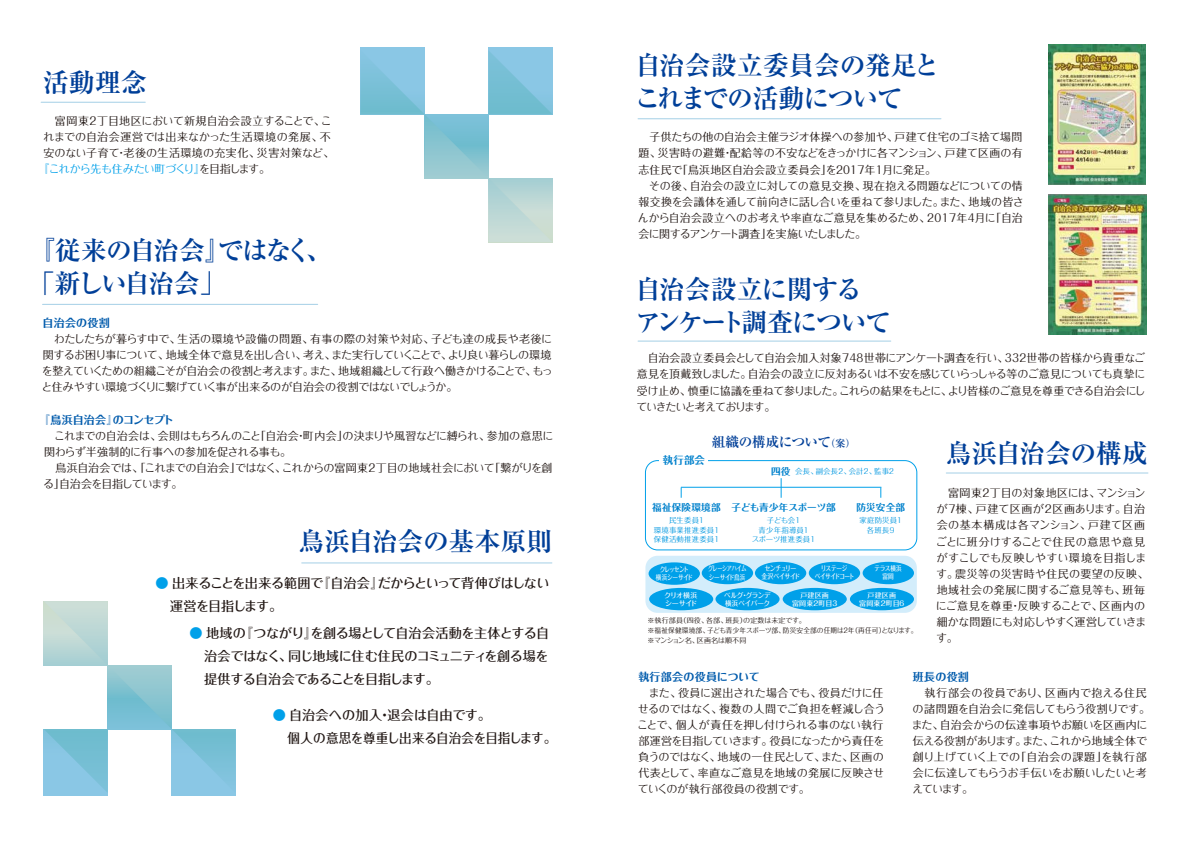
<style>
.page{position:relative;width:1191px;height:842px;background:#fff}
.page>*{position:absolute;margin:0;border:0;box-sizing:border-box;transform-origin:0 0}
.t1{font:700 26.2px/33px "Ryumin Pr 6 N";letter-spacing:-.02em;color:#003f98}
.t2{font:700 26.2px/33px "Ryumin Pr 6 N";letter-spacing:-.045em;color:#003f98}
.t3{font:700 26px/33px "Ryumin Pr 6 N";letter-spacing:-.085em;color:#003f98}
.t4{font:700 26px "Ryumin Pr 6 N";color:#003f98}
.t5{font:700 26px "Ryumin Pr 6 N";letter-spacing:-.02em;color:#003f98}
.t6{font:700 13.7px "Ryumin Pr 6 N";letter-spacing:-.03em;color:#003f98}
.t7{font:500 13.1px/22.9px "Folk Pro";letter-spacing:-.035em;color:#221815;text-align:justify}
.t8{font:500 13.1px/22.9px "Folk Pro";letter-spacing:-.01em;color:#221815}
.t9{font:11px/16px "Folk Pro";letter-spacing:-.015em;color:#221815}
.t10{font:11px/16.1px "Folk Pro";letter-spacing:.025em;color:#221815}
.t11{font:11px/16px "Folk Pro";letter-spacing:-.035em;color:#221815}
.t12{font:11px "Folk Pro";letter-spacing:.03em;color:#221815}
.t13{font:11px "Folk Pro";letter-spacing:.02em;color:#221815}
.t14{font:11px "Folk Pro";letter-spacing:-.07em;color:#00a0e9}
.t15{font:700 11px "Folk Pro";letter-spacing:.025em;color:#005bac}
.t16{font:700 11px "Folk Pro";letter-spacing:-.045em;color:#005bac}
.t17{font:700 10.4px "Folk Pro";color:#0081cc}
.t18{font:700 9.6px "Folk Pro";letter-spacing:.025em;color:#0081cc}
.t19{font:700 9.6px "Folk Pro";letter-spacing:-.015em;color:#0081cc}
.t20{font:7.4px/9.6px "Folk Pro";letter-spacing:.025em;color:#0097e0;text-align:center}
.t21{font:7.4px/9.6px "Folk Pro";letter-spacing:.005em;color:#0097e0;text-align:center}
.t22{font:7px/10px "Folk Pro";letter-spacing:.01em;color:#221815}
.t23{font:500 7px/8px "Folk Pro";letter-spacing:.025em;color:#fff;text-align:center}
.t24{font:500 7px/8px "Folk Pro";letter-spacing:-.04em;color:#fff;scale:.93 1}
.t25{font:500 7px/9px "Folk Pro";letter-spacing:-.04em;color:#fff;scale:.72 1}
.t26{font:500 7px/8px "Folk Pro";letter-spacing:-.08em;color:#fff;text-align:center;scale:.8 1}
.t27{font:500 7px/8px "Folk Pro";letter-spacing:-.06em;color:#fff;text-align:center;scale:.8 1}
.t28{font:500 7px/8px "Folk Pro";letter-spacing:-.08em;color:#fff;text-align:center;scale:.84 1}
.t29{font:500 7px/8px "Folk Pro";letter-spacing:-.04em;color:#fff}
.t30{font:500 7px/8px "Folk Pro";letter-spacing:-.04em;color:#fff;text-align:center;scale:.8 1}
.s1{color:#221815}
.s2{font-family:"Koz Go Pr 6 N";color:#00a0e9}
.s3{font-size:10px}
</style>
<div class="page">
<hr style="left:41px;top:102px;width:104px;height:1px;background:#afd5e9">
<hr style="left:43px;top:304px;width:275px;height:1px;background:#afd5e9">
<hr style="left:638px;top:118px;width:303px;height:1px;background:#afd5e9">
<hr style="left:638px;top:340px;width:252px;height:2px;background:#afd5e9">
<hr style="left:946px;top:472px;width:202px;height:2px;background:#afd5e9">
<hr style="left:302px;top:562px;width:250px;height:1px;background:#afd5e9">
<div style="left:645px;top:556px;width:271px;height:57px;background:#d3edfb;border-radius:12px"></div>
<div style="left:850px;top:588px;width:64px;height:22px;background:#00a0e9;border-radius:50%"></div>
<div style="left:782px;top:588px;width:64px;height:22px;background:#00a0e9;border-radius:50%"></div>
<div style="left:715px;top:588px;width:64px;height:22px;background:#00a0e9;border-radius:50%"></div>
<div style="left:645px;top:460px;width:272px;height:90px;border:1px solid #00a0e9;border-radius:12px"></div>
<div style="left:659px;top:457px;width:49px;height:6px;background:#fff"></div>
<img style="left:1048px;top:44px;width:97px;height:141px">
<img style="left:1048px;top:194px;width:98px;height:141px">
<div style="left:488px;top:48px;width:64px;height:66px;background:#8ac7e5"></div>
<div style="left:360px;top:48px;width:64px;height:66px;background:#8ac7e5"></div>
<svg style="left:360px;top:50px;width:192px;height:192px"></svg>
<div style="left:44px;top:729px;width:64px;height:66px;background:#8ac7e5"></div>
<div style="left:172px;top:729px;width:64px;height:66px;background:#8ac7e5"></div>
<svg style="left:44px;top:601px;width:192px;height:192px"></svg>
<div style="left:649px;top:588px;width:64px;height:22px;background:#00a0e9;border-radius:50%"></div>
<div style="left:648px;top:562px;width:52px;height:23px;background:#00a0e9;border-radius:50%"></div>
<div style="left:862px;top:562px;width:52px;height:22px;background:#00a0e9;border-radius:50%"></div>
<div style="left:808px;top:562px;width:52px;height:22px;background:#00a0e9;border-radius:50%"></div>
<div style="left:755px;top:562px;width:51px;height:22px;background:#00a0e9;border-radius:50%"></div>
<div style="left:701px;top:562px;width:52px;height:22px;background:#00a0e9;border-radius:50%"></div>
<hr style="left:681px;top:487px;width:200px;height:1px;background:#00a0e9">
<svg style="left:780px;top:478px;width:1px;height:20px"></svg>
<h2 class="t5" style="left:43px;top:61px;width:105px">活動理念</h2>
<p class="t9" style="left:43px;top:111px;width:290px">　富岡東２丁目地区において新規自治会設立することで、こ</p>
<p class="t13" style="left:43px;top:127px;width:289px">れまでの自治会運営では出来なかった生活環境の発展、不</p>
<p class="t12" style="left:43px;top:143px;width:292px">安のない子育て・老後の生活環境の充実化、災害対策など、</p>
<p class="t14" style="left:38px;top:159px;width:233px">『これから先も住みたい町づくり』<span class="s1">を目指します。</span></p>
<h2 class="t3" style="left:29px;top:232px;width:305px">『従来の自治会』ではなく、「新しい自治会」</h2>
<p class="t15" style="left:43px;top:313px;width:69px">自治会の役割</p>
<p class="t9" style="left:42px;top:329px;width:512px;text-align:justify">　わたしたちが暮らす中で、生活の環境や設備の問題、有事の際の対策や対応、子ども達の成長や老後に関するお困り事について、地域全体で意見を出し合い、考え、また実行していくことで、より良い暮らしの環境を整えていくための組織こそが自治会の役割と考えます。また、地域組織として行政へ働きかけることで、もっと住みやすい環境づくりに繋げていく事が出来るのが自治会の役割ではないでしょうか。</p>
<p class="t16" style="left:39px;top:410px;width:137px">『鳥浜自治会』のコンセプト</p>
<p class="t11" style="left:43px;top:426px;width:511px">　これまでの自治会は、会則はもちろんのこと「自治会・町内会」の決まりや風習などに縛られ、参加の意思に関わらず半強制的に行事への参加を促される事も。<br>　鳥浜自治会では、「これまでの自治会」ではなく、これからの富岡東２丁目の地域社会において「繋がりを創る」自治会を目指しています。</p>
<h2 class="t4" style="left:298px;top:521px;width:256px">鳥浜自治会の基本原則</h2>
<p class="t7" style="left:170px;top:570px;width:381px;text-indent:-15px"><span class="s2">●</span> 出来ることを出来る範囲で『自治会』だからといって背伸びはしない運営を目指します。</p>
<p class="t7" style="left:204px;top:620px;width:346px;text-indent:-15px"><span class="s2">●</span> 地域の『つながり』を創る場として自治会活動を主体とする自治会ではなく、同じ地域に住む住民のコミュニティを創る場を提供する自治会であることを目指します。</p>
<p class="t8" style="left:287px;top:702px;width:270px;text-indent:-15px"><span class="s2">●</span> 自治会への加入・退会は自由です。<br>個人の意思を尊重し出来る自治会を目指します。</p>
<h1 class="t1" style="left:635px;top:47px;width:306px">自治会設立委員会の発足とこれまでの活動について</h1>
<p class="t9" style="left:638px;top:128px;width:387px">　子供たちの他の自治会主催ラジオ体操への参加や、戸建て住宅のゴミ捨て場問題、災害時の避難・配給等の不安などをきっかけに各マンション、戸建て区画の有志住民で「鳥浜地区自治会設立委員会」を2017年1月に発足。<br>　その後、自治会の設立に対しての意見交換、現在抱える問題などについての情報交換を会議体を通して前向きに話し合いを重ねて参りました。また、地域の皆さんから自治会設立へのお考えや率直なご意見を集めるため、2017年4月に「自治会に関するアンケート調査」を実施いたしました。</p>
<h1 class="t2" style="left:635px;top:272px;width:258px">自治会設立に関するアンケート調査について</h1>
<p class="t9" style="left:636px;top:348px;width:511px;text-align:justify">　自治会設立委員会として自治会加入対象748世帯にアンケート調査を行い、332世帯の皆様から貴重なご意見を頂戴致しました。自治会の設立に反対あるいは不安を感じていらっしゃる等のご意見についても真摯に受け止め、慎重に協議を重ねて参りました。これらの結果をもとに、より皆様のご意見を尊重できる自治会にしていきたいと考えております。</p>
<p class="t6" style="left:712px;top:431px;width:145px">組織の構成について<span class="s3">（案）</span></p>
<p class="t17" style="left:663px;top:451px;width:44px">執行部会</p>
<p class="t18" style="left:771px;top:463px;width:21px">四役</p>
<p class="t20" style="left:795px;top:466px;width:100px">会長、副会長2、会計2、監事2</p>
<h1 class="t1" style="left:945px;top:435px;width:204px">鳥浜自治会の構成</h1>
<p class="t10" style="left:935px;top:483px;width:214px">　富岡東２丁目の対象地区には、マンションが7棟、戸建て区画が2区画あります。自治会の基本構成は各マンション、戸建て区画ごとに班分けすることで住民の意思や意見がすこしでも反映しやすい環境を目指します。震災等の災害時や住民の要望の反映、地域社会の発展に関するご意見等も、班毎にご意見を尊重・反映することで、区画内の細かな問題にも対応しやすく運営していきます。</p>
<p class="t19" style="left:731px;top:499px;width:106px">子ども青少年スポーツ部</p>
<p class="t18" style="left:856px;top:499px;width:50px">防災安全部</p>
<p class="t18" style="left:652px;top:499px;width:70px">福祉保険環境部</p>
<p class="t20" style="left:654px;top:514px;width:67px">民生委員1<br>環境事業推進委員1保健活動推進委員1</p>
<p class="t21" style="left:751px;top:514px;width:65px">子ども会1<br>青少年指導員1<br>スポーツ推進委員1</p>
<p class="t20" style="left:859px;top:514px;width:44px">家庭防災員1各班長9</p>
<p class="t25" style="left:708px;top:563px;width:55px">グレーシアハイムシーサイド鳥浜</p>
<p class="t27" style="left:815px;top:564px;width:51px">リステージ<br>ベイサイドコート</p>
<p class="t26" style="left:656px;top:564px;width:48px">クレッセント<br>横浜シーサイド</p>
<p class="t30" style="left:874px;top:564px;width:36px">テラス横浜富岡</p>
<p class="t28" style="left:761px;top:564px;width:47px">センチュリー金沢ベイサイド</p>
<p class="t24" style="left:724px;top:590px;width:51px">ベルグ・グランデ横浜ベイパーク</p>
<p class="t29" style="left:664px;top:590px;width:35px">クリオ横浜シーサイド</p>
<p class="t23" style="left:792px;top:590px;width:47px">戸建区画<br>富岡東2町目3</p>
<p class="t23" style="left:859px;top:590px;width:47px">戸建区画<br>富岡東2町目6</p>
<p class="t22" style="left:647px;top:614px;width:271px">※執行部員（四役、各部、班長）の定数は未定です。<br>※福祉保健環境部、子ども青少年スポーツ部、防災安全部の任期は２年（再任可）となります。※マンション名、区画名は順不同</p>
<p class="t15" style="left:913px;top:667px;width:58px">班長の役割</p>
<p class="t9" style="left:912px;top:683px;width:240px">　執行部会の役員であり、区画内で抱える住民の諸問題を自治会に発信してもらう役割りです。また、自治会からの伝達事項やお願いを区画内に伝える役割があります。また、これから地域全体で創り上げていく上での「自治会の課題」を執行部会に伝達してもらうお手伝いをお願いしたいと考えています。</p>
<p class="t15" style="left:638px;top:667px;width:123px">執行部会の役員について</p>
<p class="t9" style="left:637px;top:683px;width:249px">　また、役員に選出された場合でも、役員だけに任せるのではなく、複数の人間でご負担を軽減し合うことで、個人が責任を押し付けられる事のない執行部運営を目指していきます。役員になったから責任を負うのではなく、地域の一住民として、また、区画の代表として、率直なご意見を地域の発展に反映させていくのが執行部役員の役割です。</p>
</div>
